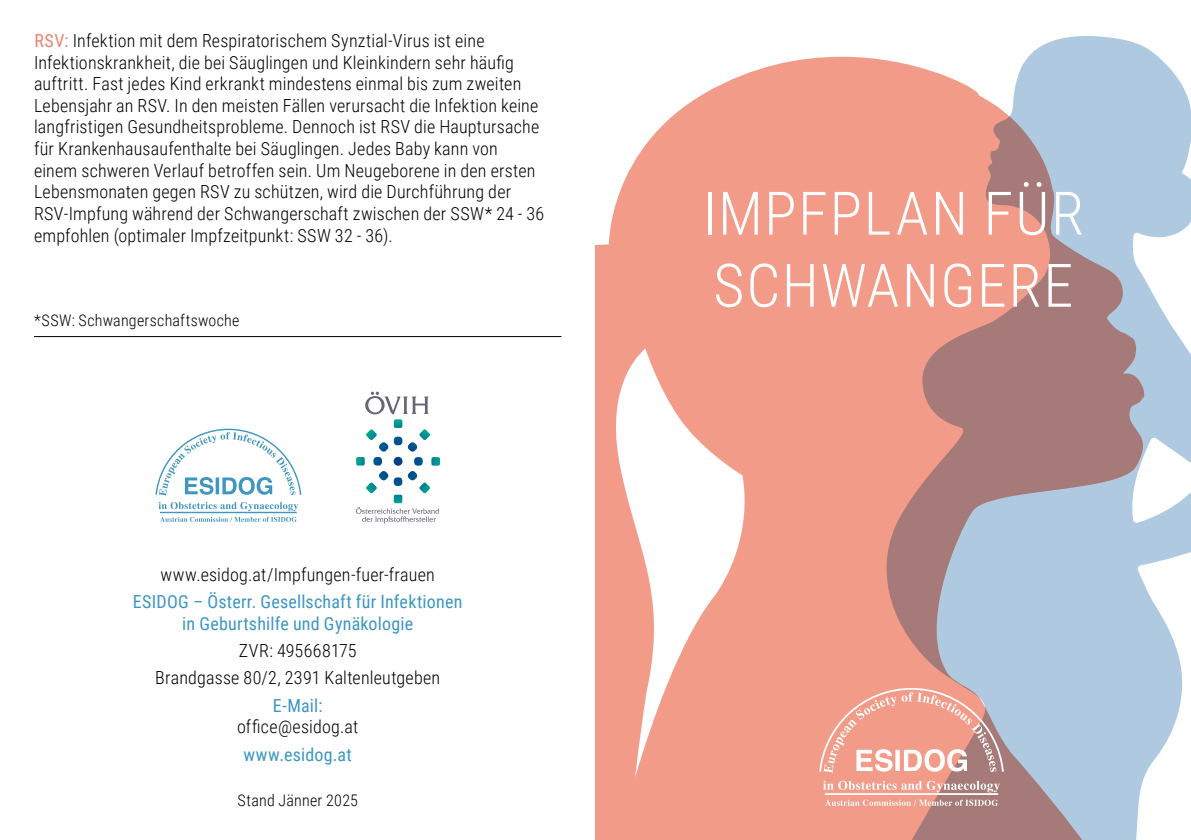
<style>
.page{position:relative;width:1191px;height:840px;background:#fff}
.page>*{position:absolute;margin:0;border:0;box-sizing:border-box;transform-origin:0 0}
.t1{font:300 60px/72px "Roboto Condensed";letter-spacing:.03em;color:#fff}
.t2{font:300 18px/21.6px "Roboto Condensed";letter-spacing:.01em;color:#000;text-align:center}
.t3{font:18px/21.6px "Roboto Condensed";letter-spacing:.01em;color:#3d96c2;text-align:center}
.t4{font:300 16px "Roboto Condensed";letter-spacing:.015em;color:#000}
.s1{font-weight:400;color:#ee8470}
</style>
<div class="page">
<svg style="left:595px;top:57px;width:291px;height:782px;fill:#f29b89"></svg>
<svg style="left:886px;top:36px;width:305px;height:803px;background:#c2b1b7"></svg>
<svg style="left:155px;top:428px;width:146px;height:93px"></svg>
<svg style="left:356px;top:391px;width:84px;height:132px"></svg>
<svg style="left:819px;top:687px;width:184px;height:118px;background:#e6a89d"></svg>
<hr style="left:34px;top:336px;width:527px;height:1px;background:#000">
<p class="t2" style="left:34px;top:29px;width:512px;text-align:left"><span class="s1">RSV:</span> Infektion mit dem Respiratorischem Synztial-Virus ist eine Infektionskrankheit, die bei Säuglingen und Kleinkindern sehr häufig auftritt. Fast jedes Kind erkrankt mindestens einmal bis zum zweiten Lebensjahr an RSV. In den meisten Fällen verursacht die Infektion keine langfristigen Gesundheitsprobleme. Dennoch ist RSV die Hauptursache für Krankenhausaufenthalte bei Säuglingen. Jedes Baby kann von einem schweren Verlauf betroffen sein. Um Neugeborene in den ersten Lebensmonaten gegen RSV zu schützen, wird die Durchführung der RSV-Impfung während der Schwangerschaft zwischen der SSW* 24 - 36 empfohlen (optimaler Impfzeitpunkt: SSW 32 - 36).</p>
<p class="t4" style="left:34px;top:308px;width:207px">*SSW: Schwangerschaftswoche</p>
<p class="t2" style="left:161px;top:562px;width:276px">www.esidog.at/Impfungen-fuer-frauen</p>
<p class="t3" style="left:133px;top:590px;width:331px">ESIDOG – Österr. Gesellschaft für Infektionen in Geburtshilfe und Gynäkologie</p>
<p class="t2" style="left:155px;top:636px;width:286px;line-height:27.2px">ZVR: 495668175<br>Brandgasse 80/2, 2391 Kaltenleutgeben</p>
<p class="t3" style="left:273px;top:693px;width:51px">E-Mail:</p>
<p class="t2" style="left:237px;top:715px;width:123px">office@esidog.at</p>
<p class="t3" style="left:244px;top:742px;width:110px">www.esidog.at</p>
<p class="t4" style="left:237px;top:788px;width:122px">Stand Jänner 2025</p>
<h1 class="t1" style="left:702px;top:175px;width:383px">IMPFPLAN FÜR<br>SCHWANGERE</h1>
</div>
